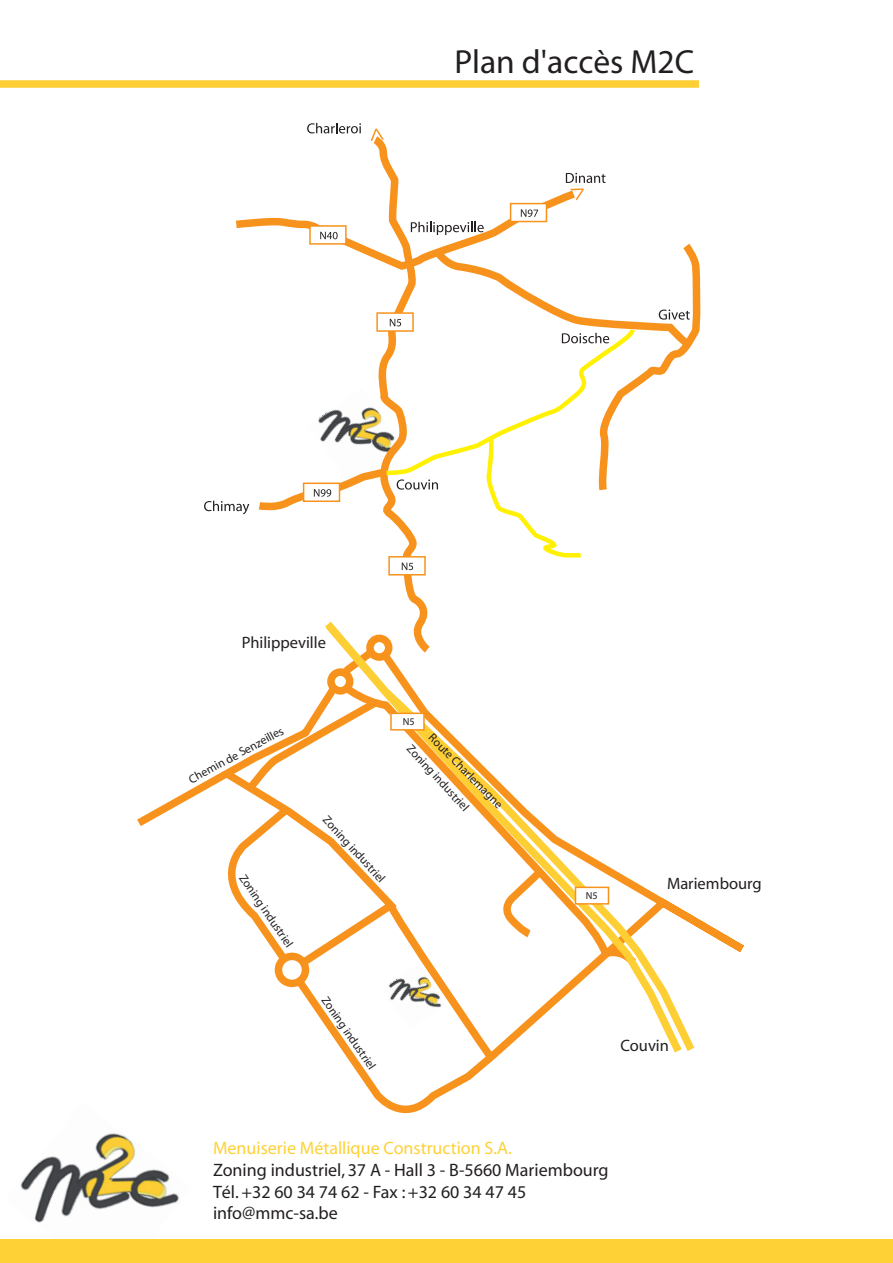
<style>
.page{position:relative;width:893px;height:1263px;background:#fff}
.page>*{position:absolute;margin:0;border:0;box-sizing:border-box;transform-origin:0 0}
.t1{font:33.6px "Myriad";color:#231f20}
.t2{font:18px/21.6px "Myriad";color:#231f20}
.t3{font:18px "Myriad";color:#fed137}
.t4{font:16.5px "Myriad";color:#231f20}
.t5{font:12px "Myriad";color:#231f20}
.t6{font:10.2px "Myriad";color:#231f20}
</style>
<div class="page">
<img style="left:20px;top:1133px;width:159px;height:90px">
<div style="left:0;top:80px;width:699px;height:8px;background:#fecf35"></div>
<div style="left:0;top:1239px;width:893px;height:24px;background:#fed137"></div>
<svg style="left:204px;top:123px;width:497px;height:490px"></svg>
<svg style="left:137px;top:774px;width:607px;height:340px"></svg>
<svg style="left:217px;top:708px;width:333px;height:356px"></svg>
<svg style="left:317px;top:613px;width:384px;height:446px"></svg>
<div style="left:391px;top:713px;width:33px;height:17px;background:#fff"></div>
<div style="left:390px;top:712px;width:35px;height:18px;border:2px solid #f7931d"></div>
<div style="left:575px;top:887px;width:33px;height:17px;background:#fff"></div>
<div style="left:575px;top:887px;width:34px;height:18px;border:2px solid #f7931d"></div>
<img style="left:382px;top:964px;width:64px;height:66px">
<h1 class="t1" style="left:455px;top:45px;width:241px">Plan d'accès M2C</h1>
<h3 class="t4" style="left:242px;top:634px;width:86px">Philippeville</h3>
<p class="t6" style="left:403px;top:716px;width:13px">N5</p>
<p class="t5" style="left:187px;top:774px;width:107px;rotate:-28deg">Chemin de Senzeilles</p>
<p class="t5" style="left:435px;top:731px;width:101px;rotate:45deg">Route Charlemagne</p>
<p class="t5" style="left:413px;top:742px;width:87px;rotate:47deg">Zoning industriel</p>
<p class="t5" style="left:247px;top:872px;width:87px;rotate:56deg">Zoning industriel</p>
<p class="t5" style="left:329px;top:814px;width:87px;rotate:47deg">Zoning industriel</p>
<p class="t5" style="left:330px;top:994px;width:87px;rotate:56deg">Zoning industriel</p>
<p class="t6" style="left:586px;top:890px;width:13px">N5</p>
<h3 class="t4" style="left:667px;top:875px;width:96px">Mariembourg</h3>
<h3 class="t4" style="left:620px;top:1037px;width:50px">Couvin</h3>
<h2 class="t3" style="left:213px;top:1139px;width:300px">Menuiserie Métallique Construction S.A.</h2>
<h2 class="t2" style="left:213px;top:1160px;width:397px">Zoning industriel, 37 A - Hall 3 - B-5660 Mariembourg<br>Tél. +32 60 34 74 62 - Fax : +32 60 34 47 45 info@mmc-sa.be</h2>
</div>
